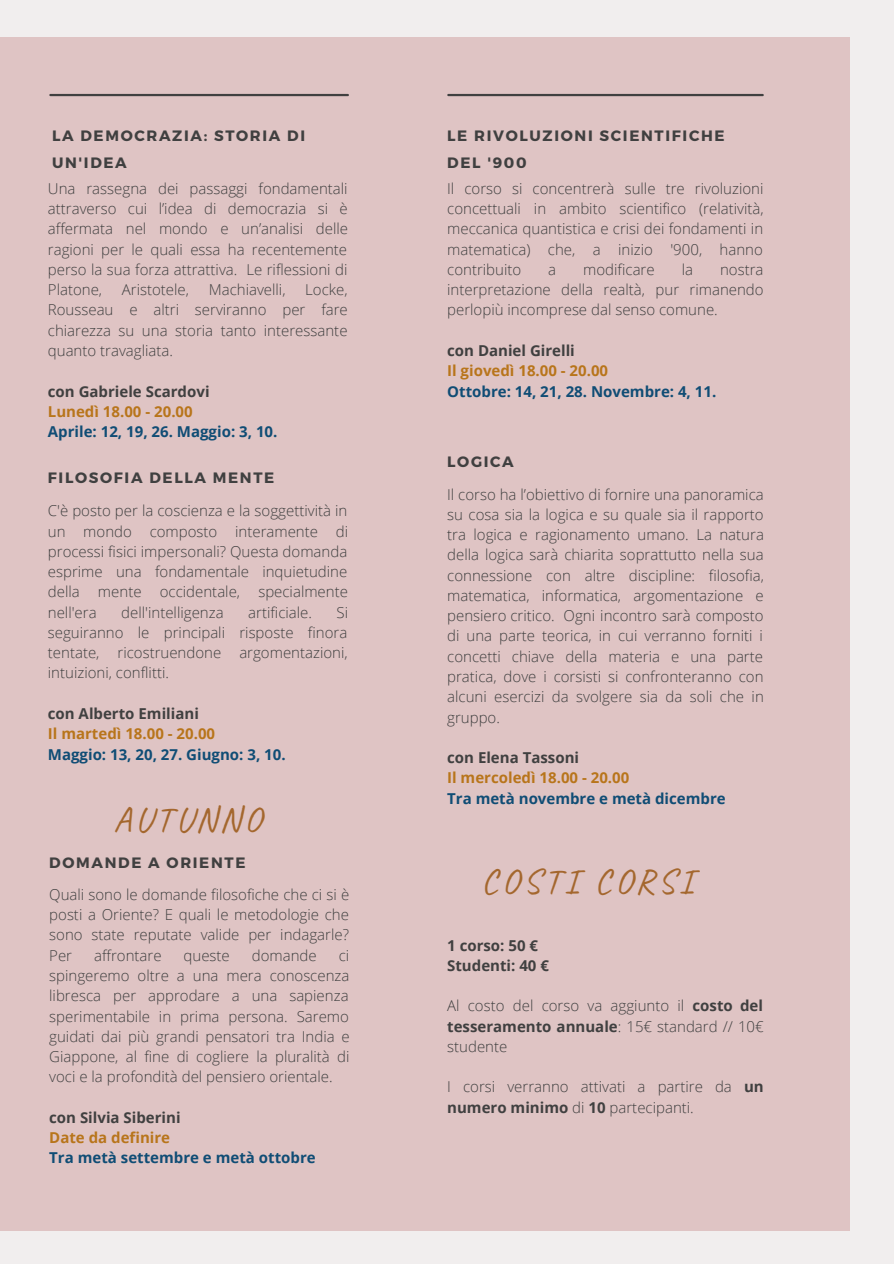
<style>
.page{position:relative;width:894px;height:1264px;background:#fff}
.page>*{position:absolute;margin:0;border:0;box-sizing:border-box;transform-origin:0 0}
.t1{font:35.1px "Caveat";letter-spacing:.11em;color:#a4672e}
.t2{font:300 15px/20.2px "Open Sans";color:#404040;text-align:justify}
.t3{font:700 15px "Open Sans";color:#104d75}
.t4{font:700 15px "Open Sans";color:#404040}
.t5{font:700 15px/27px "Montserrat";letter-spacing:.11em;color:#404040}
.t6{font:700 15px "Open Sans";color:#b8751b}
.s1{font-weight:700}
</style>
<div class="page">
<div style="left:0;top:0;width:893px;height:1263px;background:#f1eeee"></div>
<div style="left:0;top:38px;width:849px;height:1192px;background:#dfc4c4"></div>
<hr style="left:50px;top:94px;width:298px;height:2px;background:#404040">
<hr style="left:448px;top:94px;width:314px;height:2px;background:#404040">
<p class="t5" style="left:52px;top:122px;width:254px">LA DEMOCRAZIA: STORIA DI<br>UN'IDEA</p>
<p class="t2" style="left:48px;top:178px;width:301px">Una rassegna dei passaggi fondamentali attraverso cui l’idea di democrazia si è affermata nel mondo e un’analisi delle ragioni per le quali essa ha recentemente perso la sua forza attrattiva. Le riflessioni di Platone,</p>
<p class="t2" style="left:48px;top:279px;width:301px;text-indent:257px">Locke, Rousseau e altri serviranno per fare chiarezza su una storia tanto interessante quanto travagliata.</p>
<p class="t4" style="left:48px;top:380px;width:163px">con Gabriele Scardovi</p>
<p class="t6" style="left:48px;top:401px;width:146px">Lunedì 18.00 - 20.00</p>
<p class="t3" style="left:48px;top:421px;width:231px">Aprile: 12, 19, 26. Maggio: 3, 10.</p>
<p class="t5" style="left:48px;top:463px;width:228px">FILOSOFIA DELLA MENTE</p>
<p class="t2" style="left:48px;top:500px;width:302px">C'è posto per la coscienza e la soggettività in un mondo composto interamente di processi fisici impersonali? Questa domanda esprime una fondamentale inquietudine della mente occidentale, specialmente nell'era</p>
<p class="t2" style="left:122px;top:279px;width:69px">Aristotele,</p>
<p class="t2" style="left:209px;top:279px;width:78px">Machiavelli,</p>
<p class="t2" style="left:121px;top:601px;width:104px">dell'intelligenza</p>
<p class="t2" style="left:248px;top:601px;width:65px">artificiale.</p>
<p class="t2" style="left:48px;top:601px;width:302px;text-indent:288px">Si seguiranno le principali risposte finora tentate, ricostruendone argomentazioni, intuizioni, conflitti.</p>
<p class="t4" style="left:48px;top:703px;width:152px">con Alberto Emiliani</p>
<p class="t6" style="left:48px;top:723px;width:169px">Il martedì 18.00 - 20.00</p>
<p class="t3" style="left:48px;top:743px;width:239px">Maggio: 13, 20, 27. Giugno: 3, 10.</p>
<p class="t1" style="left:113px;top:797px;width:149px">AUTUNNO</p>
<p class="t5" style="left:49px;top:848px;width:198px">DOMANDE A ORIENTE</p>
<p class="t2" style="left:49px;top:883px;width:301px">Quali sono le domande filosofiche che ci si è posti a Oriente? E quali le metodologie che sono state reputate valide per indagarle?<br>Per</p>
<p class="t2" style="left:94px;top:944px;width:69px">affrontare</p>
<p class="t2" style="left:183px;top:944px;width:48px">queste</p>
<p class="t2" style="left:252px;top:944px;width:66px">domande</p>
<p class="t2" style="left:49px;top:944px;width:302px;text-indent:289px">ci spingeremo oltre a una mera conoscenza libresca per approdare a una sapienza sperimentabile in prima persona. Saremo guidati dai più grandi pensatori tra India e Giappone, al fine di cogliere la pluralità di voci e la profondità del pensiero orientale.</p>
<p class="t4" style="left:49px;top:1106px;width:133px">con Silvia Siberini</p>
<p class="t6" style="left:49px;top:1127px;width:122px">Date da definire</p>
<p class="t3" style="left:49px;top:1147px;width:268px">Tra metà settembre e metà ottobre</p>
<p class="t5" style="left:447px;top:122px;width:279px">LE RIVOLUZIONI SCIENTIFICHE<br>DEL '900</p>
<p class="t2" style="left:447px;top:178px;width:318px">Il corso si concentrerà sulle tre rivoluzioni concettuali in ambito scientifico (relatività, meccanica quantistica e crisi dei fondamenti in matematica) che, a inizio '900, hanno contribuito</p>
<p class="t2" style="left:548px;top:259px;width:9px">a</p>
<p class="t2" style="left:583px;top:259px;width:73px">modificare</p>
<p class="t2" style="left:681px;top:259px;width:13px">la</p>
<p class="t2" style="left:447px;top:259px;width:318px;text-indent:273px">nostra interpretazione della realtà, pur rimanendo perlopiù incomprese dal senso comune.</p>
<p class="t4" style="left:447px;top:340px;width:129px">con Daniel Girelli</p>
<p class="t6" style="left:447px;top:360px;width:162px">Il giovedì 18.00 - 20.00</p>
<p class="t3" style="left:447px;top:380px;width:270px">Ottobre: 14, 21, 28. Novembre: 4, 11.</p>
<p class="t5" style="left:447px;top:447px;width:68px">LOGICA</p>
<p class="t2" style="left:447px;top:483px;width:318px">Il corso ha l’obiettivo di fornire una panoramica su cosa sia la logica e su quale sia il rapporto tra logica e ragionamento umano. La natura della logica sarà chiarita soprattutto nella sua connessione con altre discipline: filosofia, matematica, informatica, argomentazione e pensiero critico. Ogni incontro sarà composto di una parte teorica, in cui verranno forniti i concetti chiave della materia e una parte pratica, dove i corsisti si confronteranno con alcuni esercizi da svolgere sia da soli che in gruppo.</p>
<p class="t4" style="left:447px;top:747px;width:133px">con Elena Tassoni</p>
<p class="t6" style="left:447px;top:767px;width:183px">Il mercoledì 18.00 - 20.00</p>
<p class="t3" style="left:447px;top:787px;width:280px">Tra metà novembre e metà dicembre</p>
<p class="t1" style="left:481px;top:859px;width:213px">COSTI CORSI</p>
<p class="t4" style="left:447px;top:934px;width:92px">1 corso: 50 €</p>
<p class="t4" style="left:447px;top:954px;width:103px">Studenti: 40 €</p>
<p class="t2" style="left:447px;top:995px;width:318px">Al costo del corso va aggiunto il <span class="s1">costo del tesseramento annuale</span>: 15€ standard // 10€ studente</p>
<p class="t2" style="left:447px;top:1076px;width:318px">I corsi verranno attivati a partire da <span class="s1">un numero minimo</span> di <span class="s1">10</span> partecipanti.</p>
</div>
